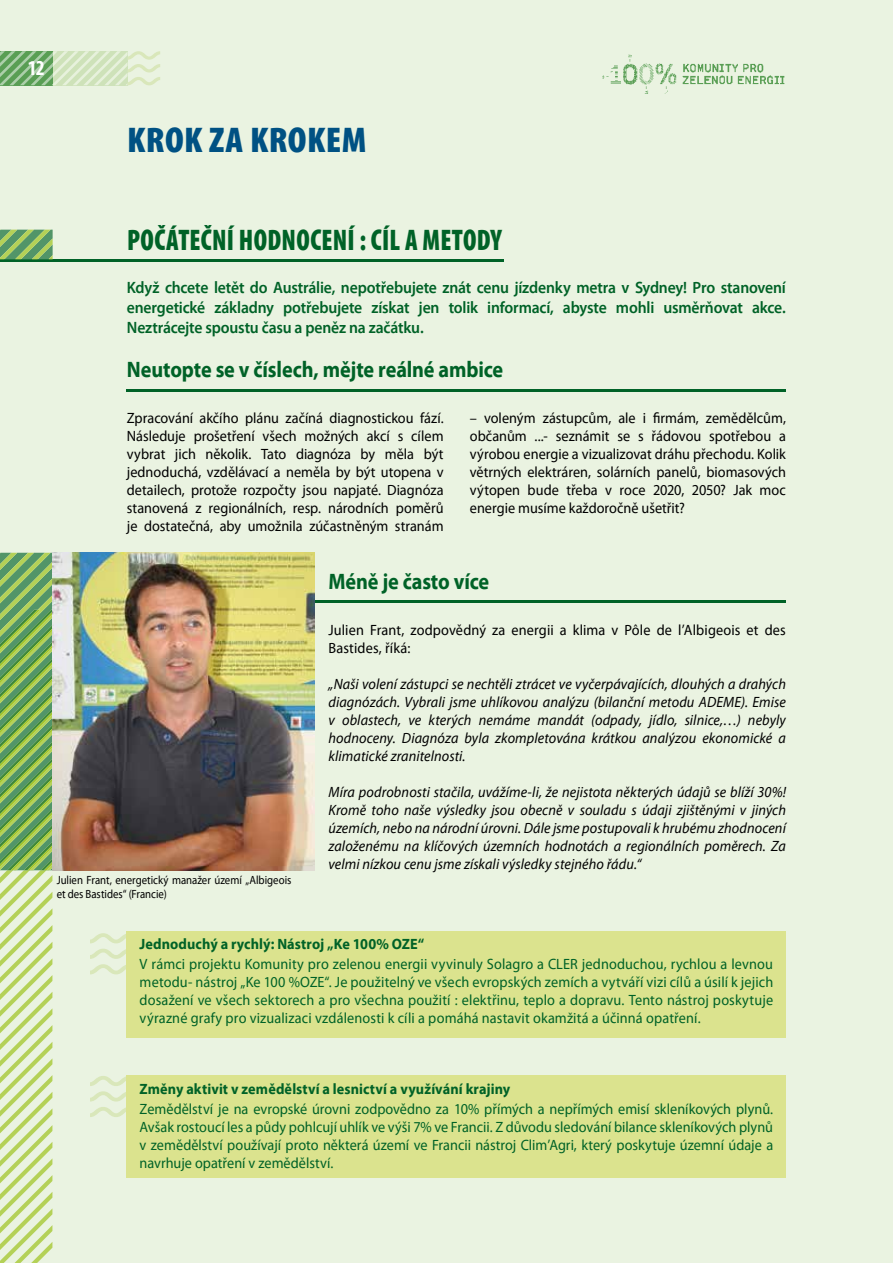
<style>
.page{position:relative;width:893px;height:1263px;background:#eaf3e1}
.page>*{position:absolute;margin:0;border:0;box-sizing:border-box;transform-origin:0 0}
.t1{font:900 condensed 36px "Myriad Pro";letter-spacing:.01em;color:#005183;scale:1.05 1}
.t2{font:900 condensed 30px "Myriad Pro";letter-spacing:.01em;color:#006227;scale:.9 1}
.t3{font:700 22.5px "Myriad Pro";letter-spacing:-.005em;color:#006227;scale:.9 1}
.t4{font:700 condensed 21px "Myriad Pro";color:#fff}
.t5{font:600 16.5px/19.8px "Myriad Pro";letter-spacing:-.015em;color:#006227;text-align:justify;scale:.95 1}
.t6{font:15px/18px "Myriad Pro";letter-spacing:.005em;color:#006227;text-align:justify;scale:.95 1}
.t7{font:15px/18px "Myriad Pro";letter-spacing:.005em;color:#000;text-align:justify;scale:.95 1}
.t8{font:italic 15px/18px "Myriad Pro";letter-spacing:.005em;color:#000;text-align:justify;scale:.95 1}
.t9{font:700 15px "Myriad Pro";letter-spacing:.005em;color:#006227;scale:.95 1}
.t10{font:12px/14.4px "Myriad Pro";color:#000;scale:.9 1}
</style>
<div class="page">
<svg style="left:0;top:51px;width:160px;height:34px"></svg>
<img style="left:602px;top:54px;width:183px;height:40px">
<hr style="left:0;top:259px;width:503px;height:3px;background:#006227">
<hr style="left:127px;top:389px;width:659px;height:2px;background:#006227">
<hr style="left:127px;top:600px;width:659px;height:3px;background:#006227">
<svg style="left:0;top:230px;width:53px;height:29px"></svg>
<svg style="left:0;top:553px;width:53px;height:710px"></svg>
<img style="left:53px;top:553px;width:262px;height:317px">
<svg style="left:90px;top:933px;width:37px;height:41px"></svg>
<div style="left:127px;top:931px;width:659px;height:106px;background:#dbe38e"></div>
<svg style="left:90px;top:1076px;width:37px;height:41px"></svg>
<div style="left:127px;top:1076px;width:659px;height:102px;background:#dbe38e"></div>
<h3 class="t4" style="left:28px;top:57px;width:18px">12</h3>
<h1 class="t1" style="left:127px;top:120px;width:229px">KROK ZA KROKEM</h1>
<h2 class="t2" style="left:127px;top:223px;width:418px">POČÁTEČNÍ HODNOCENÍ : CÍL A METODY</h2>
<p class="t5" style="left:127px;top:278px;width:695px">Když chcete letět do Austrálie, nepotřebujete znát cenu jízdenky metra v Sydney! Pro stanovení energetické základny potřebujete získat jen tolik informací, abyste mohli usměrňovat akce.<br>Neztrácejte spoustu času a peněz na začátku.</p>
<h3 class="t3" style="left:127px;top:356px;width:420px">Neutopte se v číslech, mějte reálné ambice</h3>
<p class="t7" style="left:127px;top:409px;width:335px">Zpracování akčího plánu začíná diagnostickou fází.<br>Následuje prošetření všech možných akcí s cílem vybrat jich několik. Tato diagnóza by měla být jednoduchá, vzdělávací a neměla by být utopena v detailech, protože rozpočty jsou napjaté. Diagnóza stanovená z regionálních, resp. národních poměrů je dostatečná, aby umožnila zúčastněným stranám</p>
<p class="t7" style="left:470px;top:409px;width:334px">– voleným zástupcům, ale i firmám, zemědělcům, občanům ...- seznámit se s řádovou spotřebou a výrobou energie a vizualizovat dráhu přechodu. Kolik větrných elektráren, solárních panelů, biomasových výtopen bude třeba v roce 2020, 2050? Jak moc energie musíme každoročně ušetřit?</p>
<h3 class="t3" style="left:328px;top:568px;width:180px">Méně je často více</h3>
<p class="t7" style="left:328px;top:621px;width:483px">Julien Frant, zodpovědný za energii a klima v Pôle de l’Albigeois et des<br>Bastides, říká:</p>
<p class="t8" style="left:328px;top:675px;width:483px">„Naši volení zástupci se nechtěli ztrácet ve vyčerpávajících, dlouhých a drahých diagnózách. Vybrali jsme uhlíkovou analýzu (bilanční metodu ADEME). Emise v oblastech, ve kterých nemáme mandát (odpady, jídlo, silnice,…) nebyly hodnoceny. Diagnóza byla zkompletována krátkou analýzou ekonomické a klimatické zranitelnosti.</p>
<p class="t8" style="left:328px;top:783px;width:483px">Míra podrobnosti stačila, uvážíme-li, že nejistota některých údajů se blíží 30%!<br>Kromě toho naše výsledky jsou obecně v souladu s údaji zjištěnými v jiných územích, nebo na národní úrovni. Dále jsme postupovali k hrubému zhodnocení založenému na klíčových územních hodnotách a regionálních poměrech. Za velmi nízkou cenu jsme získali výsledky stejného řádu.“</p>
<p class="t10" style="left:57px;top:872px;width:262px">Julien Frant, energetický manažer území „Albigeois et des Bastides“ (Francie)</p>
<p class="t9" style="left:140px;top:935px;width:301px">Jednoduchý a rychlý: Nástroj „Ke 100% OZE“</p>
<p class="t6" style="left:140px;top:955px;width:668px">V rámci projektu Komunity pro zelenou energii vyvinuly Solagro a CLER jednoduchou, rychlou a levnou metodu- nástroj „Ke 100 %OZE“. Je použitelný ve všech evropských zemích a vytváří vizi cílů a úsilí k jejich dosažení ve všech sektorech a pro všechna použití : elektřinu, teplo a dopravu. Tento nástroj poskytuje výrazné grafy pro vizualizaci vzdálenosti k cíli a pomáhá nastavit okamžitá a účinná opatření.</p>
<p class="t9" style="left:140px;top:1080px;width:392px">Změny aktivit v zemědělství a lesnictví a využívání krajiny</p>
<p class="t6" style="left:140px;top:1100px;width:668px">Zemědělství je na evropské úrovni zodpovědno za 10% přímých a nepřímých emisí skleníkových plynů.<br>Avšak rostoucí les a půdy pohlcují uhlík ve výši 7% ve Francii. Z důvodu sledování bilance skleníkových plynů v zemědělství používají proto některá území ve Francii nástroj Clim’Agri, který poskytuje územní údaje a navrhuje opatření v zemědělství.</p>
</div>
